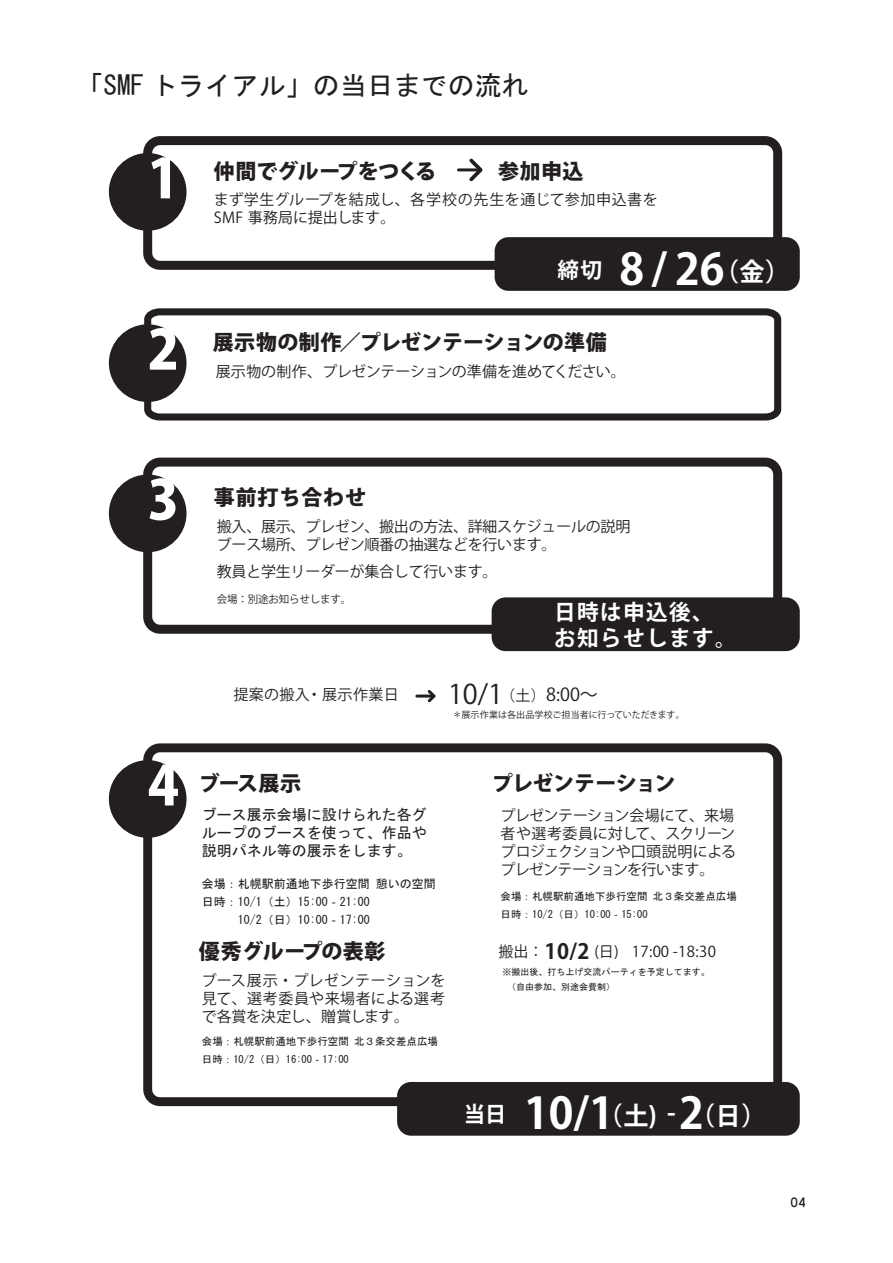
<style>
.page{position:relative;width:893px;height:1263px;background:#fff}
.page>*{position:absolute;margin:0;border:0;box-sizing:border-box;transform-origin:0 0}
.t1{font:800 54px "Koz Go Pro";color:#fff}
.t2{font:700 43.2px "Koz Go Pro";color:#fff}
.t3{font:27px "Hira Kaku Pro W3 90 ms RKSJ H";color:#231f20}
.t4{font:700 25.2px "Koz Go Pro";color:#fff}
.t5{font:700 21.6px/26px "Koz Go Pro";letter-spacing:.065em;color:#fff}
.t6{font:800 21px "Koz Go Pro";letter-spacing:.005em;color:#231f20}
.t7{font:800 21px "Koz Go Pro";letter-spacing:-.015em;color:#231f20}
.t8{font:800 21px "Koz Go Pro";letter-spacing:-.03em;color:#231f20}
.t9{font:800 21px "Koz Go Pro";letter-spacing:.04em;color:#231f20}
.t10{font:18px "Koz Go Pro";color:#231f20}
.t11{font:15px/18px "Koz Go Pro";letter-spacing:-.015em;color:#231f20}
.t12{font:15px/18px "Koz Go Pro";letter-spacing:-.04em;color:#231f20}
.t13{font:15px/18px "Hira Kaku Pro W3 90 ms RKSJ H";color:#231f20;text-align:justify}
.t14{font:15px/18px "Koz Go Pro";letter-spacing:.02em;color:#231f20}
.t15{font:15px "Koz Go Pro";letter-spacing:.025em;color:#231f20}
.t16{font:12px/18px "Hira Kaku Pro W3 90 ms RKSJ H";color:#231f20}
.t17{font:500 12px "Jun 34 Pro";color:#231f20}
.t18{font:10.5px/18px "Hira Kaku Pro W3 90 ms RKSJ H";color:#231f20}
.t19{font:10.5px "Koz Go Pro";letter-spacing:-.015em;color:#231f20}
.t20{font:9px/15px "Hira Kaku Pro W3 90 ms RKSJ H";color:#231f20}
.t21{font:9px "Koz Go Pro";color:#231f20}
.s1{font-size:25.2px}
.s2{font-size:27px}
.s3{font-size:15px}
.s4{font-weight:700;font-size:21px}
.s5{font-size:21.6px}
.s6{font-size:43.2px}
</style>
<div class="page">
<svg style="left:141px;top:308px;width:641px;height:113px"></svg>
<div style="left:109px;top:153px;width:78px;height:78px;background:#231f20;border-radius:50%"></div>
<div style="left:109px;top:324px;width:78px;height:78px;background:#231f20;border-radius:50%"></div>
<div style="left:109px;top:475px;width:78px;height:77px;background:#231f20;border-radius:50%"></div>
<div style="left:109px;top:760px;width:78px;height:78px;background:#231f20;border-radius:50%"></div>
<div style="left:143px;top:458px;width:639px;height:176px;border:9px solid #231f20;border-radius:12px"></div>
<div style="left:143px;top:743px;width:639px;height:363px;border:9px solid #231f20;border-radius:12px"></div>
<div style="left:143px;top:136px;width:639px;height:134px;border:9px solid #231f20;border-radius:12px"></div>
<hr style="left:458px;top:168px;width:23px;height:3px;background:#231f20">
<svg style="left:466px;top:158px;width:17px;height:24px"></svg>
<div style="left:495px;top:237px;width:305px;height:54px;background:#231f20;border-radius:14px"></div>
<div style="left:397px;top:1082px;width:403px;height:54px;background:#231f20;border-radius:14px"></div>
<div style="left:492px;top:597px;width:308px;height:54px;background:#231f20;border-radius:14px"></div>
<hr style="left:417px;top:694px;width:17px;height:3px;background:#231f20">
<svg style="left:425px;top:690px;width:11px;height:13px"></svg>
<p class="t3" style="left:76px;top:72px;width:454px">「SMF トライアル」の当日までの流れ</p>
<p class="t1" style="left:148px;top:143px;width:33px">1</p>
<p class="t1" style="left:148px;top:315px;width:33px">2</p>
<p class="t7" style="left:214px;top:157px;width:224px">仲間でグループをつくる</p>
<p class="t6" style="left:498px;top:157px;width:87px">参加申込</p>
<p class="t14" style="left:214px;top:191px;width:445px">まず学生グループを結成し、各学校の先生を通じて参加申込書を<br>SMF 事務局に提出します。</p>
<p class="t2" style="left:557px;top:241px;width:235px"><sup>締切</sup> 8 / 26<span class="s1">（金）</span></p>
<p class="t6" style="left:213px;top:328px;width:395px">展示物の制作／プレゼンテーションの準備</p>
<p class="t11" style="left:216px;top:363px;width:411px">展示物の制作、プレゼンテーションの準備を進めてください。</p>
<p class="t1" style="left:148px;top:465px;width:33px">3</p>
<p class="t1" style="left:148px;top:750px;width:33px">4</p>
<p class="t9" style="left:214px;top:483px;width:154px">事前打ち合わせ</p>
<p class="t11" style="left:217px;top:518px;width:415px">搬入、展示、プレゼン、搬出の方法、詳細スケジュールの説明ブース場所、プレゼン順番の抽選などを行います。</p>
<p class="t11" style="left:217px;top:563px;width:282px">教員と学生リーダーが集合して行います。</p>
<p class="t19" style="left:217px;top:592px;width:136px">会場：別途お知らせします。</p>
<p class="t5" style="left:554px;top:600px;width:184px">日時は申込後、お知らせします。</p>
<p class="t15" style="left:233px;top:684px;width:167px">提案の搬入・展示作業日</p>
<p class="t10" style="left:448px;top:683px;width:151px"><span class="s2">10/1</span><span class="s3">（土）</span>8:00～</p>
<p class="t21" style="left:453px;top:709px;width:233px">＊展示作業は各出品学校ご担当者に行っていただきます。</p>
<p class="t6" style="left:199px;top:769px;width:104px">ブース展示</p>
<p class="t8" style="left:492px;top:769px;width:185px">プレゼンテーション</p>
<p class="t13" style="left:202px;top:806px;width:227px">ブース展示会場に設けられた各グループのブースを使って、作品や説明パネル等の展示をします。</p>
<p class="t16" style="left:202px;top:875px;width:235px">会場：札幌駅前通地下歩行空間 憩いの空間日時：10/1（土）15:00‐21:00<br>　　　10/2（日）10:00‐17:00</p>
<p class="t6" style="left:199px;top:937px;width:188px">優秀グループの表彰</p>
<p class="t11" style="left:202px;top:972px;width:245px;text-align:justify">ブース展示・プレゼンテーションを見て、選考委員や来場者による選考で各賞を決定し、贈賞します。</p>
<p class="t18" style="left:202px;top:1032px;width:238px">会場：札幌駅前通地下歩行空間 北３条交差点広場日時：10/2（日）16:00‐17:00</p>
<p class="t12" style="left:501px;top:807px;width:237px">プレゼンテーション会場にて、来場者や選考委員に対して、スクリーンプロジェクションや口頭説明によるプレゼンテーションを行います。</p>
<p class="t18" style="left:501px;top:887px;width:238px">会場：札幌駅前通地下歩行空間 北３条交差点広場日時：10/2（日）10:00‐15:00</p>
<p class="t11" style="left:498px;top:942px;width:219px">搬出：<span class="s4">10/2</span> (日) 17:00 -18:30</p>
<p class="t20" style="left:503px;top:964px;width:208px">※搬出後、打ち上げ交流パーティを予定してます。　（自由参加、別途会費制）</p>
<p class="t4" style="left:464px;top:1099px;width:304px"><span class="s5">当日</span> <span class="s6">10/1</span>（土) -<span class="s6">2</span>（日）</p>
<p class="t17" style="left:790px;top:1193px;width:17px">04</p>
</div>
